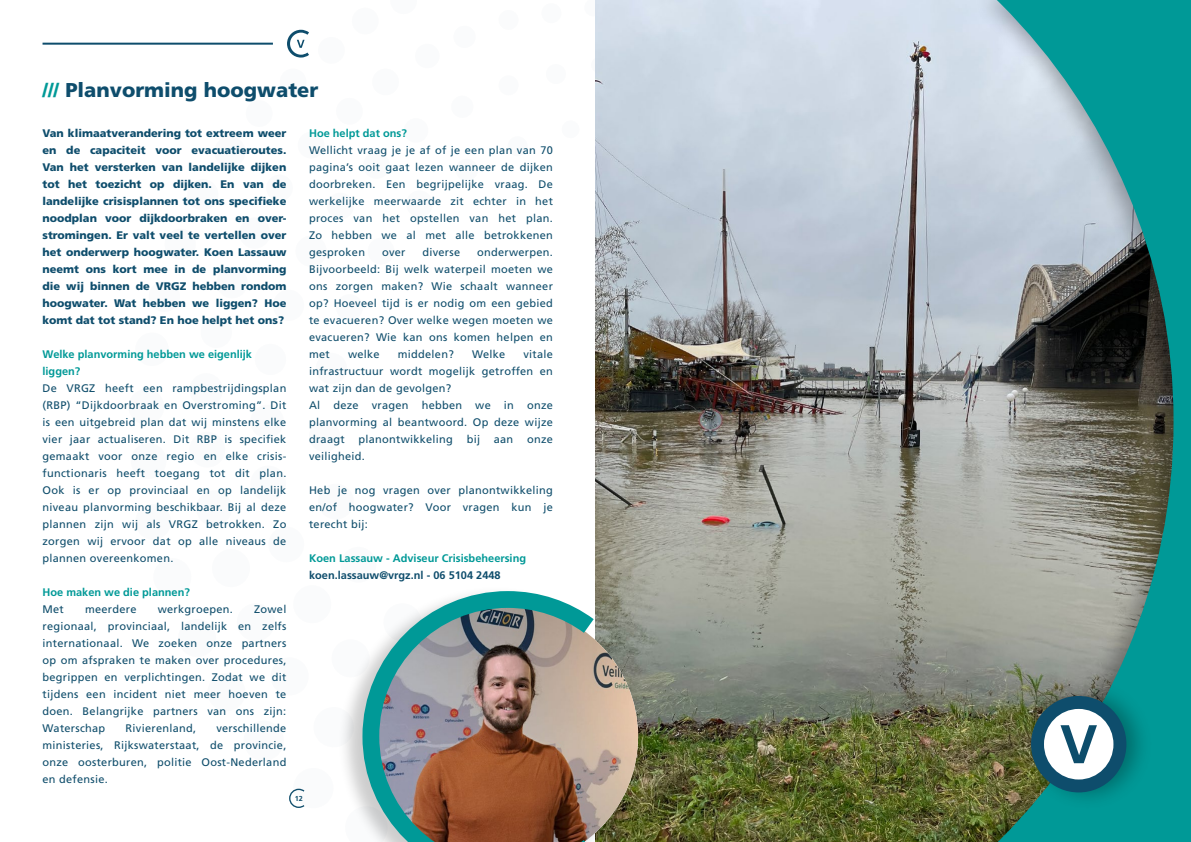
<style>
.page{position:relative;width:1191px;height:842px;background:#fff}
.page>*{position:absolute;margin:0;border:0;box-sizing:border-box;transform-origin:0 0}
.t1{font:900 20px "Frutiger LT Pro";color:#0e4d6c}
.t2{font:11px/17px "Frutiger LT Pro";letter-spacing:.025em;color:#104e6c;text-align:justify}
.t3{font:900 11px/17px "Frutiger LT Pro";color:#0e4d6c;text-align:justify}
.t4{font:700 11px/17px "Frutiger LT Pro";color:#009997}
.t5{font:700 11px "Frutiger LT Pro";color:#0e4d6c}
.t6{font:700 7.2px "Frutiger LT Pro";color:#104e6c}
.s1{color:#009997}
</style>
<div class="page">
<div style="left:388px;top:0;width:31px;height:16px;background:#fafbfc"></div>
<hr style="left:43px;top:43px;width:230px;height:2px;background:#0e4d6c">
<img style="left:595px;top:0;width:378px;height:842px">
<div style="left:973px;top:0;width:218px;height:842px;background:#000;opacity:.3"></div>
<svg style="left:996px;top:0;width:195px;height:842px;background:#5b908d"></svg>
<div style="left:1021px;top:677px;width:132px;height:133px;background:#000;opacity:.3"></div>
<div style="left:1031px;top:696px;width:95px;height:96px;background:#0e4d6c;border-radius:50%"></div>
<div style="left:1044px;top:709px;width:69px;height:70px;background:#fff;border-radius:50%"></div>
<svg style="left:1060px;top:725px;width:37px;height:38px"></svg>
<div style="left:337px;top:585px;width:301px;height:257px;background:#000;opacity:.2"></div>
<img style="left:612px;top:606px;width:26px;height:236px">
<img style="left:354px;top:583px;width:258px;height:259px">
<h1 class="t1" style="left:43px;top:78px;width:277px"><span class="s1">///</span> Planvorming hoogwater</h1>
<p class="t3" style="left:43px;top:125px;width:245px">Van klimaatverandering tot extreem weer en de capaciteit voor evacuatieroutes.<br>Van het versterken van landelijke dijken tot het toezicht op dijken. En van de landelijke crisisplannen tot ons specifieke noodplan voor dijkdoorbraken en over&shy;stromingen. Er valt veel te vertellen over het onderwerp hoogwater. Koen Lassauw neemt ons kort mee in de planvorming die wij binnen de VRGZ hebben rondom hoogwater. Wat hebben we liggen? Hoe komt dat tot stand? En hoe helpt het ons?</p>
<p class="t4" style="left:43px;top:346px;width:211px">Welke planvorming hebben we eigenlijk liggen?</p>
<p class="t2" style="left:43px;top:380px;width:245px">De VRGZ heeft een rampbestrijdingsplan (RBP) “Dijkdoorbraak en Overstroming”. Dit is een uitgebreid plan dat wij minstens elke vier jaar actualiseren. Dit RBP is specifiek gemaakt voor onze regio en elke crisis&shy;functionaris heeft toegang tot dit plan.<br>Ook is er op provinciaal en op landelijk niveau planvorming beschikbaar. Bij al deze plannen zijn wij als VRGZ betrokken. Zo zorgen wij ervoor dat op alle niveaus de plannen overeenkomen.</p>
<p class="t4" style="left:43px;top:584px;width:149px">Hoe maken we die plannen?</p>
<p class="t2" style="left:43px;top:601px;width:23px">Met</p>
<p class="t2" style="left:85px;top:601px;width:53px">meerdere</p>
<p class="t2" style="left:158px;top:601px;width:77px">werkgroepen.</p>
<p class="t4" style="left:309px;top:125px;width:99px">Hoe helpt dat ons?</p>
<p class="t2" style="left:309px;top:142px;width:245px">Wellicht vraag je je af of je een plan van 70 pagina’s ooit gaat lezen wanneer de dijken doorbreken. Een begrijpelijke vraag. De werkelijke meerwaarde zit echter in het proces van het opstellen van het plan.<br>Zo hebben we al met alle betrokkenen gesproken</p>
<p class="t2" style="left:309px;top:244px;width:245px;text-indent:168px">onderwerpen.<br>Bijvoorbeeld: Bij welk waterpeil moeten we ons zorgen maken? Wie schaalt wanneer op? Hoeveel tijd is er nodig om een gebied te evacueren? Over welke wegen moeten we evacueren? Wie kan ons komen helpen en met</p>
<p class="t2" style="left:382px;top:244px;width:25px">over</p>
<p class="t2" style="left:422px;top:244px;width:39px">diverse</p>
<p class="t2" style="left:309px;top:346px;width:245px;text-align:left;text-indent:214px">vitale infrastructuur wordt mogelijk getroffen en wat zijn dan de gevolgen?<br>Al deze vragen hebben we in onze planvorming al beantwoord. Op deze wijze draagt planontwikkeling bij aan onze veiligheid.</p>
<p class="t2" style="left:309px;top:482px;width:245px">Heb je nog vragen over planontwikkeling en/of hoogwater? Voor vragen kun je terecht bij:</p>
<p class="t4" style="left:309px;top:550px;width:218px">Koen Lassauw - Adviseur Crisisbeheersing</p>
<p class="t5" style="left:309px;top:569px;width:193px">koen.lassauw@vrgz.nl - 06 5104 2448</p>
<p class="t2" style="left:348px;top:346px;width:33px">welke</p>
<p class="t2" style="left:398px;top:346px;width:57px">middelen?</p>
<p class="t2" style="left:472px;top:346px;width:35px">Welke</p>
<p class="t2" style="left:43px;top:601px;width:245px;text-indent:212px">Zowel regionaal, provinciaal, landelijk en zelfs internationaal. We zoeken onze partners op om afspraken te maken over procedures, begrippen en verplichtingen. Zodat we dit tijdens een incident niet meer hoeven te doen. Belangrijke partners van ons zijn:<br>Waterschap</p>
<p class="t2" style="left:43px;top:720px;width:245px;text-indent:174px">verschillende ministeries, Rijkswaterstaat, de provincie, onze oosterburen, politie Oost-Nederland en defensie.</p>
<p class="t2" style="left:126px;top:720px;width:72px">Rivierenland,</p>
<p class="t6" style="left:295px;top:794px;width:10px">12</p>
</div>
